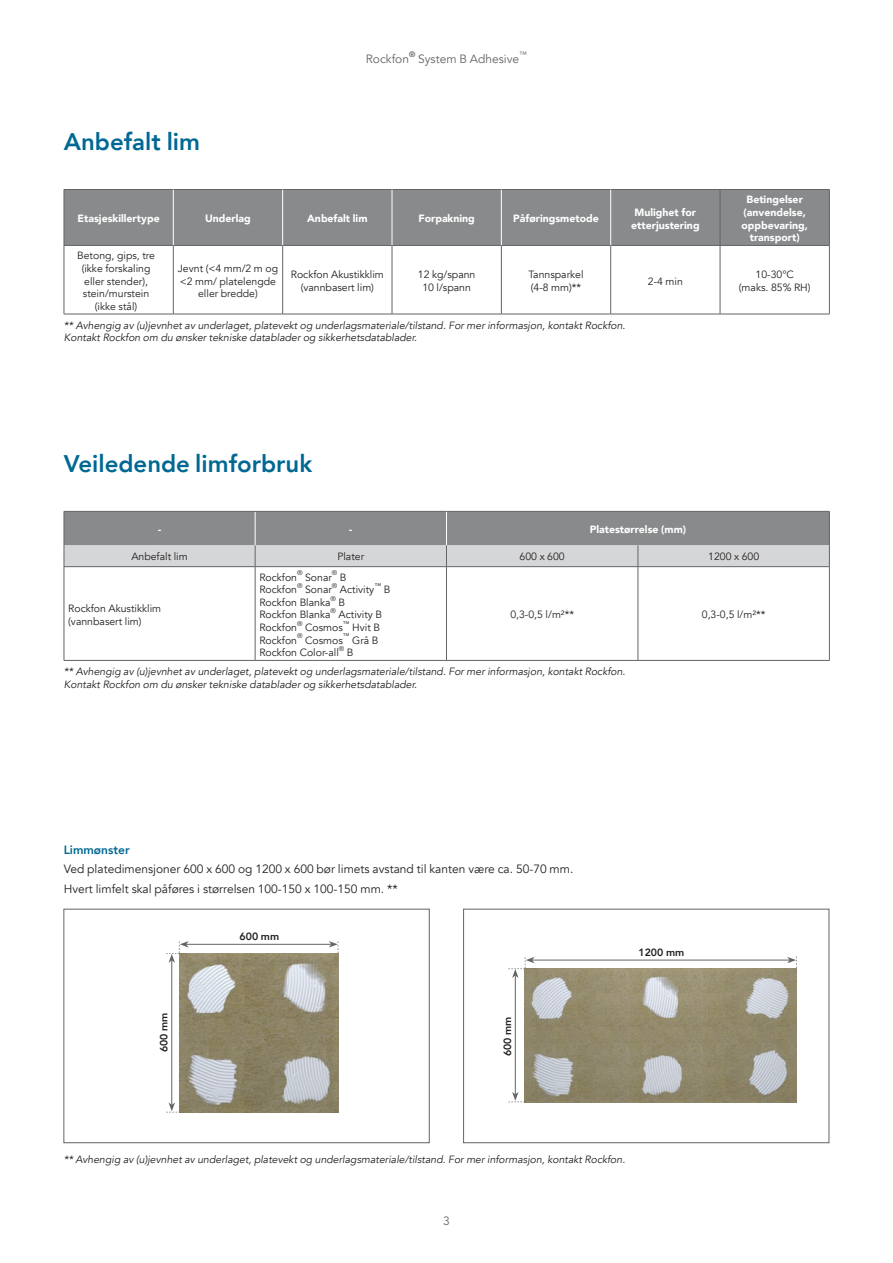
<style>
.page{position:relative;width:893px;height:1263px;background:#fff}
.page>*{position:absolute;margin:0;border:0;box-sizing:border-box;transform-origin:0 0}
.t1{font:800 24px "Avenir";color:#006893}
.t2{font:12px/19.5px "Avenir";color:#231f20}
.t3{font:12px "Avenir";color:#636466}
.t4{font:800 12px "Avenir";color:#006893}
.t5{font:italic 10.5px/12.6px "Avenir";color:#231f20}
.t6{font:10.5px/12.6px "Avenir";color:#231f20;text-align:center}
.t7{font:900 10.5px/12.6px "Avenir";color:#fff;text-align:center}
.t8{font:800 10.5px "Avenir";color:#231f20}
.t9{font:7.8px "Avenir";color:#231f20}
.t10{font:7.8px "Avenir";color:#636466}
.t11{font:6.9px "Avenir";color:#231f20}
</style>
<div class="page">
<svg style="left:65px;top:567px;width:764px;height:93px"></svg>
<hr style="left:64px;top:567px;width:1px;height:93px;background:#636466">
<hr style="left:255px;top:567px;width:1px;height:93px;background:#636466">
<hr style="left:446px;top:567px;width:1px;height:93px;background:#636466">
<hr style="left:638px;top:567px;width:1px;height:93px;background:#636466">
<hr style="left:829px;top:567px;width:1px;height:93px;background:#636466">
<hr style="left:64px;top:660px;width:191px;height:1px;background:#636466">
<hr style="left:255px;top:660px;width:191px;height:1px;background:#636466">
<hr style="left:446px;top:660px;width:192px;height:1px;background:#636466">
<hr style="left:638px;top:660px;width:192px;height:1px;background:#636466">
<svg style="left:64px;top:511px;width:766px;height:56px;background:#a3a5a7"></svg>
<div style="left:64px;top:909px;width:365px;height:234px;border:1px solid #636466"></div>
<hr style="left:186px;top:944px;width:145px;height:1px;background:#636466">
<svg style="left:329px;top:941px;width:10px;height:12px"></svg>
<hr style="left:172px;top:960px;width:1px;height:145px;background:#636466">
<svg style="left:166px;top:1102px;width:14px;height:11px"></svg>
<svg style="left:166px;top:941px;width:23px;height:22px"></svg>
<img style="left:179px;top:953px;width:159px;height:159px">
<div style="left:463px;top:909px;width:366px;height:234px;border:1px solid #636466"></div>
<hr style="left:532px;top:960px;width:258px;height:1px;background:#636466">
<svg style="left:787px;top:956px;width:10px;height:12px"></svg>
<hr style="left:515px;top:975px;width:1px;height:119px;background:#636466">
<svg style="left:508px;top:1092px;width:17px;height:10px"></svg>
<svg style="left:508px;top:957px;width:27px;height:21px"></svg>
<img style="left:525px;top:968px;width:272px;height:134px">
<div style="left:65px;top:190px;width:764px;height:55px;background:#888a8c"></div>
<svg style="left:65px;top:246px;width:764px;height:68px"></svg>
<hr style="left:64px;top:189px;width:109px;height:1px;background:#636466">
<hr style="left:64px;top:190px;width:1px;height:55px;background:#636466">
<hr style="left:173px;top:189px;width:110px;height:1px;background:#636466">
<hr style="left:283px;top:189px;width:109px;height:1px;background:#636466">
<hr style="left:392px;top:189px;width:109px;height:1px;background:#636466">
<hr style="left:501px;top:189px;width:110px;height:1px;background:#636466">
<hr style="left:611px;top:189px;width:109px;height:1px;background:#636466">
<hr style="left:720px;top:189px;width:110px;height:1px;background:#636466">
<hr style="left:64px;top:246px;width:1px;height:68px;background:#636466">
<hr style="left:64px;top:245px;width:109px;height:1px;background:#636466">
<hr style="left:173px;top:245px;width:110px;height:1px;background:#636466">
<hr style="left:283px;top:245px;width:109px;height:1px;background:#636466">
<hr style="left:392px;top:245px;width:109px;height:1px;background:#636466">
<hr style="left:501px;top:245px;width:110px;height:1px;background:#636466">
<hr style="left:611px;top:245px;width:109px;height:1px;background:#636466">
<hr style="left:720px;top:245px;width:110px;height:1px;background:#636466">
<hr style="left:64px;top:314px;width:109px;height:1px;background:#636466">
<hr style="left:173px;top:314px;width:110px;height:1px;background:#636466">
<hr style="left:283px;top:314px;width:109px;height:1px;background:#636466">
<hr style="left:392px;top:314px;width:109px;height:1px;background:#636466">
<hr style="left:501px;top:314px;width:110px;height:1px;background:#636466">
<hr style="left:611px;top:314px;width:109px;height:1px;background:#636466">
<hr style="left:720px;top:314px;width:110px;height:1px;background:#636466">
<hr style="left:173px;top:190px;width:1px;height:55px;background:#fff">
<hr style="left:282px;top:190px;width:1px;height:55px;background:#fff">
<hr style="left:392px;top:190px;width:1px;height:55px;background:#fff">
<hr style="left:501px;top:190px;width:1px;height:55px;background:#fff">
<hr style="left:610px;top:190px;width:1px;height:55px;background:#fff">
<hr style="left:173px;top:246px;width:1px;height:68px;background:#636466">
<hr style="left:282px;top:246px;width:1px;height:68px;background:#636466">
<hr style="left:392px;top:246px;width:1px;height:68px;background:#636466">
<hr style="left:501px;top:246px;width:1px;height:68px;background:#636466">
<hr style="left:610px;top:246px;width:1px;height:68px;background:#636466">
<hr style="left:720px;top:246px;width:1px;height:68px;background:#636466">
<hr style="left:829px;top:246px;width:1px;height:68px;background:#636466">
<hr style="left:720px;top:190px;width:1px;height:55px;background:#636466">
<hr style="left:829px;top:190px;width:1px;height:55px;background:#636466">
<h1 class="t1" style="left:64px;top:123px;width:138px">Anbefalt lim</h1>
<p class="t3" style="left:366px;top:52px;width:45px">Rockfon</p>
<p class="t9" style="left:409px;top:50px;width:8px">®</p>
<p class="t3" style="left:418px;top:52px;width:103px">System B Adhesive</p>
<p class="t10" style="left:519px;top:50px;width:9px">™</p>
<p class="t7" style="left:78px;top:212px;width:84px">Etasjeskillertype</p>
<p class="t7" style="left:205px;top:212px;width:47px">Underlag</p>
<p class="t7" style="left:307px;top:212px;width:62px">Anbefalt lim</p>
<p class="t7" style="left:418px;top:212px;width:58px">Forpakning</p>
<p class="t7" style="left:513px;top:212px;width:87px">Påføringsmetode</p>
<p class="t7" style="left:631px;top:206px;width:70px">Mulighet for etterjustering</p>
<p class="t7" style="left:741px;top:193px;width:68px">Betingelser (anvendelse, oppbevaring, transport)</p>
<p class="t6" style="left:77px;top:250px;width:79px">Betong, gips, tre (ikke forskaling eller stender), stein/murstein (ikke stål)</p>
<p class="t6" style="left:178px;top:262px;width:102px">Jevnt (&lt;4 mm/2 m og &lt;2 mm/ platelengde eller bredde)</p>
<p class="t6" style="left:291px;top:269px;width:94px">Rockfon Akustikklim (vannbasert lim)</p>
<p class="t6" style="left:418px;top:269px;width:59px">12 kg/spann<br>10 l/spann</p>
<p class="t6" style="left:528px;top:269px;width:57px;text-align:left">Tannsparkel (4-8 mm)**</p>
<p class="t6" style="left:648px;top:275px;width:37px">2-4 min</p>
<p class="t6" style="left:739px;top:269px;width:73px">10-30°C<br>(maks. 85% RH)</p>
<p class="t5" style="left:64px;top:319px;width:563px">** Avhengig av (u)jevnhet av underlaget, platevekt og underlagsmateriale/tilstand. For mer informasjon, kontakt Rockfon.<br>Kontakt Rockfon om du ønsker tekniske datablader og sikkerhetsdatablader.</p>
<h1 class="t1" style="left:64px;top:445px;width:250px">Veiledende limforbruk</h1>
<p class="t7" style="left:158px;top:523px;width:5px">-</p>
<p class="t7" style="left:349px;top:523px;width:5px">-</p>
<p class="t7" style="left:590px;top:523px;width:98px">Platestørrelse (mm)</p>
<p class="t6" style="left:131px;top:550px;width:58px">Anbefalt lim</p>
<p class="t6" style="left:337px;top:550px;width:28px">Plater</p>
<p class="t6" style="left:520px;top:550px;width:47px">600 x 600</p>
<p class="t6" style="left:708px;top:550px;width:53px">1200 x 600</p>
<p class="t6" style="left:68px;top:602px;width:94px;text-align:left">Rockfon Akustikklim (vannbasert lim)</p>
<p class="t6" style="left:259px;top:571px;width:39px">Rockfon</p>
<p class="t11" style="left:297px;top:569px;width:7px">®</p>
<p class="t11" style="left:332px;top:569px;width:7px">®</p>
<p class="t6" style="left:305px;top:571px;width:28px">Sonar</p>
<p class="t6" style="left:340px;top:571px;width:8px">B</p>
<p class="t6" style="left:259px;top:583px;width:39px">Rockfon</p>
<p class="t11" style="left:297px;top:581px;width:7px">®</p>
<p class="t11" style="left:332px;top:581px;width:7px">®</p>
<p class="t11" style="left:374px;top:581px;width:8px">™</p>
<p class="t6" style="left:305px;top:583px;width:28px">Sonar</p>
<p class="t6" style="left:340px;top:583px;width:36px">Activity</p>
<p class="t6" style="left:384px;top:583px;width:8px">B</p>
<p class="t6" style="left:259px;top:596px;width:73px">Rockfon Blanka</p>
<p class="t11" style="left:331px;top:594px;width:7px">®</p>
<p class="t6" style="left:339px;top:596px;width:8px">B</p>
<p class="t6" style="left:259px;top:609px;width:73px">Rockfon Blanka</p>
<p class="t11" style="left:331px;top:607px;width:7px">®</p>
<p class="t6" style="left:339px;top:609px;width:45px">Activity B</p>
<p class="t6" style="left:259px;top:621px;width:39px">Rockfon</p>
<p class="t11" style="left:297px;top:619px;width:7px">®</p>
<p class="t11" style="left:343px;top:619px;width:8px">™</p>
<p class="t6" style="left:305px;top:621px;width:39px">Cosmos</p>
<p class="t6" style="left:352px;top:621px;width:29px">Hvit B</p>
<p class="t6" style="left:259px;top:634px;width:39px">Rockfon</p>
<p class="t11" style="left:297px;top:632px;width:7px">®</p>
<p class="t11" style="left:343px;top:632px;width:8px">™</p>
<p class="t6" style="left:352px;top:634px;width:28px">Grå B</p>
<p class="t6" style="left:305px;top:634px;width:39px">Cosmos</p>
<p class="t6" style="left:259px;top:646px;width:81px">Rockfon Color-all</p>
<p class="t11" style="left:339px;top:644px;width:7px">®</p>
<p class="t6" style="left:347px;top:646px;width:8px">B</p>
<p class="t6" style="left:510px;top:609px;width:65px">0,3-0,5 l/m²**</p>
<p class="t6" style="left:702px;top:609px;width:65px">0,3-0,5 l/m²**</p>
<p class="t5" style="left:64px;top:665px;width:563px">** Avhengig av (u)jevnhet av underlaget, platevekt og underlagsmateriale/tilstand. For mer informasjon, kontakt Rockfon.<br>Kontakt Rockfon om du ønsker tekniske datablader og sikkerhetsdatablader.</p>
<p class="t4" style="left:64px;top:840px;width:67px">Limmønster</p>
<p class="t2" style="left:64px;top:860px;width:511px">Ved platedimensjoner 600 x 600 og 1200 x 600 bør limets avstand til kanten være ca. 50-70 mm.<br>Hvert limfelt skal påføres i størrelsen 100-150 x 100-150 mm. **</p>
<p class="t8" style="left:240px;top:928px;width:41px">600 mm</p>
<p class="t8" style="left:156px;top:1052px;width:41px;rotate:-90deg">600 mm</p>
<p class="t8" style="left:499px;top:1056px;width:41px;rotate:-90deg">600 mm</p>
<p class="t8" style="left:638px;top:944px;width:47px">1200 mm</p>
<p class="t5" style="left:64px;top:1153px;width:563px">** Avhengig av (u)jevnhet av underlaget, platevekt og underlagsmateriale/tilstand. For mer informasjon, kontakt Rockfon.</p>
<p class="t3" style="left:443px;top:1213px;width:8px">3</p>
</div>
